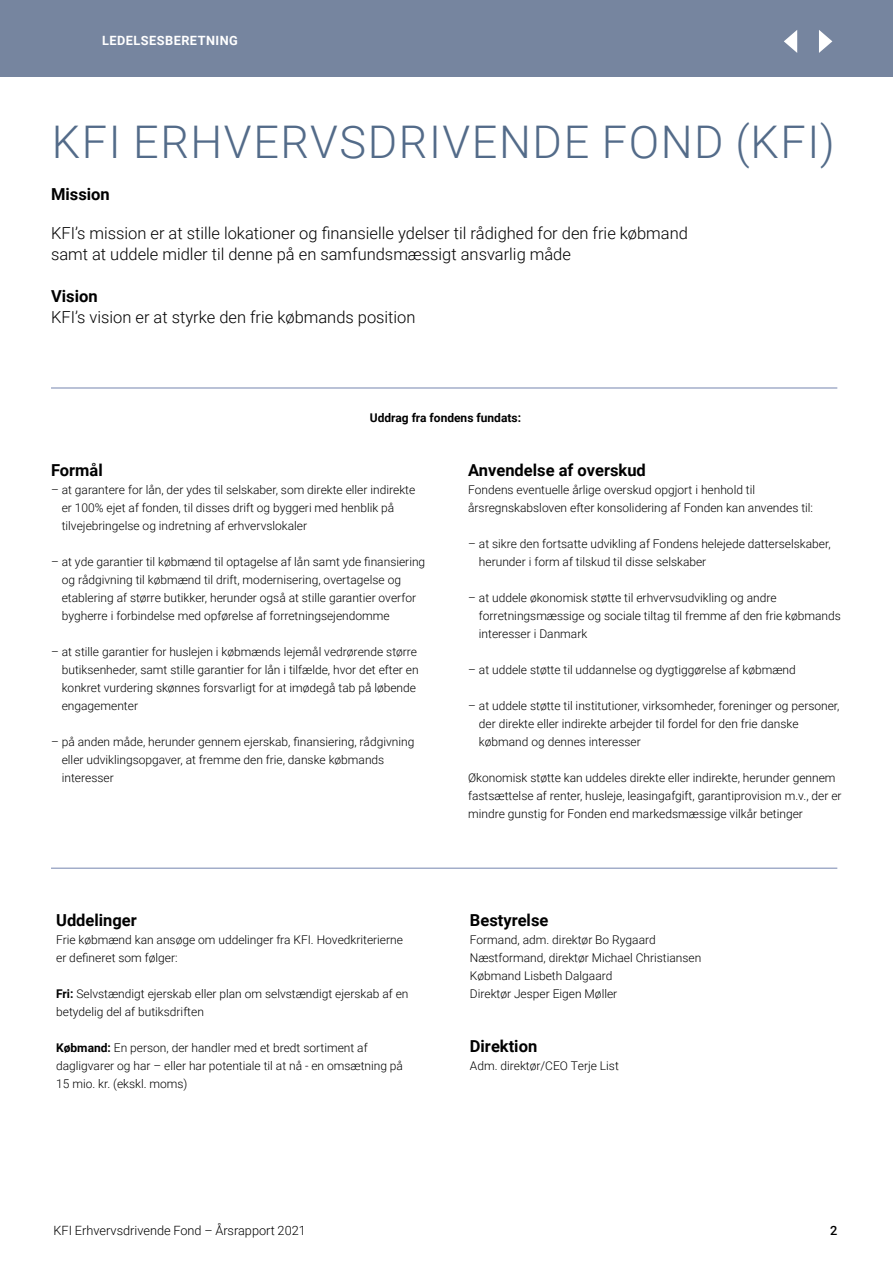
<style>
.page{position:relative;width:893px;height:1263px;background:#fff}
.page>*{position:absolute;margin:0;border:0;box-sizing:border-box;transform-origin:0 0}
.t1{font:300 45px "Roboto";letter-spacing:.035em;color:#536b89}
.t2{font:300 16.5px/21px "Roboto";color:#000}
.t3{font:700 16.5px "Roboto";color:#000}
.t4{font:300 12.75px "Roboto";color:#000}
.t5{font:700 12.75px "Roboto";letter-spacing:.035em;color:#fff}
.t6{font:500 12.75px "Roboto";color:#000}
.t7{font:300 12px/18px "Roboto";color:#000}
.t8{font:700 12px "Roboto";color:#000}
.s1{font-weight:700}
</style>
<div class="page">
<div style="left:0;top:0;width:893px;height:77px;background:#76859f"></div>
<svg style="left:784px;top:30px;width:48px;height:23px"></svg>
<hr style="left:51px;top:387px;width:786px;height:1px;background:#7586af">
<hr style="left:51px;top:868px;width:786px;height:1px;background:#7586af">
<p class="t5" style="left:102px;top:32px;width:137px">LEDELSESBERETNING</p>
<h1 class="t1" style="left:52px;top:110px;width:785px">KFI ERHVERVSDRIVENDE FOND (KFI)</h1>
<h2 class="t3" style="left:51px;top:182px;width:60px">Mission</h2>
<h2 class="t2" style="left:51px;top:222px;width:638px">KFI’s mission er at stille lokationer og finansielle ydelser til rådighed for den frie købmand samt at uddele midler til denne på en samfundsmæssigt ansvarlig måde</h2>
<h2 class="t3" style="left:51px;top:284px;width:48px">Vision</h2>
<h2 class="t2" style="left:51px;top:306px;width:366px">KFI’s vision er at styrke den frie købmands position</h2>
<p class="t8" style="left:370px;top:409px;width:153px">Uddrag fra fondens fundats:</p>
<h2 class="t3" style="left:51px;top:458px;width:53px">Formål</h2>
<p class="t7" style="left:62px;top:480px;width:355px;text-indent:-11px">– at garantere for lån, der ydes til selskaber, som direkte eller indirekte er 100% ejet af fonden, til disses drift og byggeri med henblik på tilvejebringelse og indretning af erhvervslokaler</p>
<p class="t7" style="left:62px;top:552px;width:365px;text-indent:-11px">– at yde garantier til købmænd til optagelse af lån samt yde finansiering og rådgivning til købmænd til drift, modernisering, overtagelse og etablering af større butikker, herunder også at stille garantier overfor bygherre i forbindelse med opførelse af forretningsejendomme</p>
<p class="t7" style="left:62px;top:642px;width:358px;text-indent:-11px">– at stille garantier for huslejen i købmænds lejemål vedrørende større butiksenheder, samt stille garantier for lån i tilfælde, hvor det efter en konkret vurdering skønnes forsvarligt for at imødegå tab på løbende engagementer</p>
<p class="t7" style="left:62px;top:732px;width:354px;text-indent:-11px">– på anden måde, herunder gennem ejerskab, finansiering, rådgivning eller udviklingsopgaver, at fremme den frie, danske købmands interesser</p>
<h2 class="t3" style="left:56px;top:908px;width:82px">Uddelinger</h2>
<p class="t7" style="left:56px;top:930px;width:348px">Frie købmænd kan ansøge om uddelinger fra KFI. Hovedkriterierne er defineret som følger:</p>
<p class="t7" style="left:56px;top:984px;width:354px"><span class="s1">Fri:</span> Selvstændigt ejerskab eller plan om selvstændigt ejerskab af en betydelig del af butiksdriften</p>
<p class="t7" style="left:56px;top:1038px;width:348px"><span class="s1">Købmand:</span> En person, der handler med et bredt sortiment af dagligvarer og har – eller har potentiale til at nå - en omsætning på<br>15 mio. kr. (ekskl. moms)</p>
<h2 class="t3" style="left:468px;top:458px;width:179px">Anvendelse af overskud</h2>
<p class="t7" style="left:468px;top:480px;width:346px">Fondens eventuelle årlige overskud opgjort i henhold til årsregnskabsloven efter konsolidering af Fonden kan anvendes til:</p>
<p class="t7" style="left:479px;top:534px;width:353px;text-indent:-11px">– at sikre den fortsatte udvikling af Fondens helejede datterselskaber, herunder i form af tilskud til disse selskaber</p>
<p class="t7" style="left:479px;top:588px;width:363px;text-indent:-11px">– at uddele økonomisk støtte til erhvervsudvikling og andre forretningsmæssige og sociale tiltag til fremme af den frie købmands interesser i Danmark</p>
<p class="t7" style="left:468px;top:660px;width:329px">– at uddele støtte til uddannelse og dygtiggørelse af købmænd</p>
<p class="t7" style="left:479px;top:696px;width:362px;text-indent:-11px">– at uddele støtte til institutioner, virksomheder, foreninger og personer, der direkte eller indirekte arbejder til fordel for den frie danske købmand og dennes interesser</p>
<p class="t7" style="left:468px;top:768px;width:375px">Økonomisk støtte kan uddeles direkte eller indirekte, herunder gennem fastsættelse af renter, husleje, leasingafgift, garantiprovision m.v., der er mindre gunstig for Fonden end markedsmæssige vilkår betinger</p>
<h2 class="t3" style="left:470px;top:908px;width:80px">Bestyrelse</h2>
<p class="t7" style="left:470px;top:930px;width:233px">Formand, adm. direktør Bo Rygaard Næstformand, direktør Michael Christiansen Købmand Lisbeth Dalgaard<br>Direktør Jesper Eigen Møller</p>
<h2 class="t3" style="left:470px;top:1034px;width:69px">Direktion</h2>
<p class="t7" style="left:470px;top:1056px;width:151px">Adm. direktør/CEO Terje List</p>
<p class="t4" style="left:54px;top:1222px;width:254px">KFI Erhvervsdrivende Fond – Årsrapport 2021</p>
<p class="t6" style="left:830px;top:1222px;width:9px">2</p>
</div>
